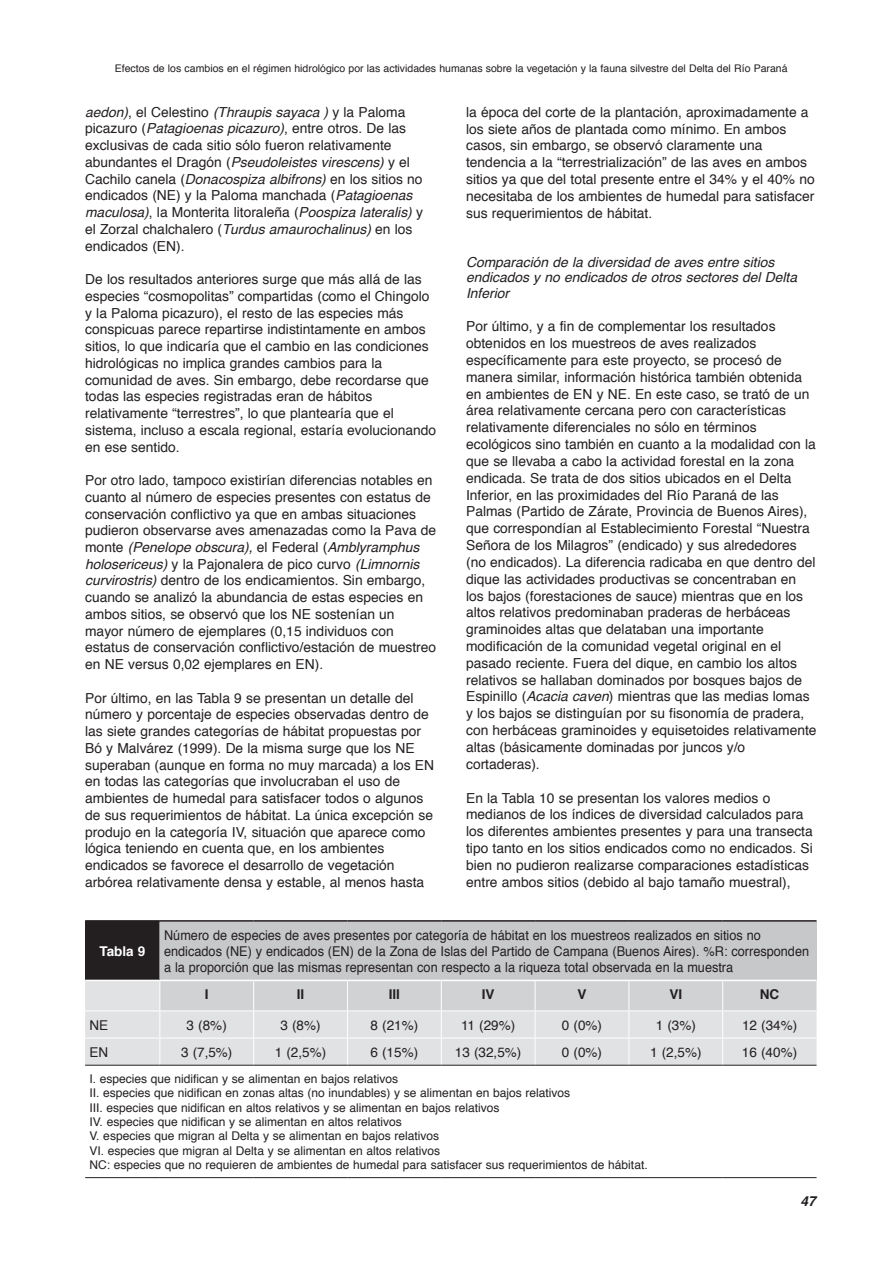
<style>
.page{position:relative;width:896px;height:1267px;background:#fff}
.page>*{position:absolute;margin:0;border:0;box-sizing:border-box;transform-origin:0 0}
.t1{font:13.8px/16.8px "Helvetica";color:#231f20}
.Título_4{font:italic 13.8px/15.5px "Helvetica";color:#231f20}
.t2{font:italic 700 13.8px "Helvetica";color:#231f20}
.t3{font:13.5px/16.2px "Helvetica";color:#231f20;scale:.94 1}
.t4{font:13.5px "Helvetica";color:#231f20}
.t5{font:700 13.5px "Helvetica";color:#231f20}
.t6{font:700 13.5px "Helvetica";color:#fff}
.t7{font:12px "Helvetica";color:#231f20}
.t8{font:10.5px "Helvetica";color:#231f20}
.s1{font-style:italic}
</style>
<div class="page">
<div style="left:85px;top:921px;width:75px;height:59px;background:#231f20"></div>
<div style="left:160px;top:921px;width:656px;height:59px;background:#c7c8ca"></div>
<div style="left:85px;top:981px;width:74px;height:84px;background:#e1e2e4"></div>
<hr style="left:85px;top:1010px;width:75px;height:1px;background:#fff">
<hr style="left:85px;top:1038px;width:75px;height:1px;background:#fff">
<svg style="left:159px;top:981px;width:657px;height:84px;background:#dbdcde"></svg>
<hr style="left:85px;top:1177px;width:75px;height:1px;background:#231f20">
<hr style="left:160px;top:1177px;width:93px;height:1px;background:#231f20">
<hr style="left:253px;top:1177px;width:94px;height:1px;background:#231f20">
<hr style="left:347px;top:1177px;width:94px;height:1px;background:#231f20">
<hr style="left:441px;top:1177px;width:94px;height:1px;background:#231f20">
<hr style="left:535px;top:1177px;width:93px;height:1px;background:#231f20">
<hr style="left:628px;top:1177px;width:94px;height:1px;background:#231f20">
<hr style="left:722px;top:1177px;width:94px;height:1px;background:#231f20">
<hr style="left:159px;top:921px;width:1px;height:59px;background:#c7c8ca">
<hr style="left:85px;top:920px;width:75px;height:1px;background:#231f20">
<hr style="left:160px;top:920px;width:93px;height:1px;background:#231f20">
<hr style="left:253px;top:920px;width:94px;height:1px;background:#231f20">
<hr style="left:347px;top:920px;width:94px;height:1px;background:#231f20">
<hr style="left:441px;top:920px;width:94px;height:1px;background:#231f20">
<hr style="left:535px;top:920px;width:93px;height:1px;background:#231f20">
<hr style="left:628px;top:920px;width:94px;height:1px;background:#231f20">
<hr style="left:722px;top:920px;width:94px;height:1px;background:#231f20">
<hr style="left:85px;top:1065px;width:75px;height:1px;background:#231f20">
<hr style="left:160px;top:1065px;width:93px;height:1px;background:#231f20">
<hr style="left:253px;top:1065px;width:94px;height:1px;background:#231f20">
<hr style="left:347px;top:1065px;width:94px;height:1px;background:#231f20">
<hr style="left:441px;top:1065px;width:94px;height:1px;background:#231f20">
<hr style="left:535px;top:1065px;width:93px;height:1px;background:#231f20">
<hr style="left:628px;top:1065px;width:94px;height:1px;background:#231f20">
<hr style="left:722px;top:1065px;width:94px;height:1px;background:#231f20">
<p class="t8" style="left:115px;top:60px;width:674px">Efectos de los cambios en el régimen hidrológico por las actividades humanas sobre la vegetación y la fauna silvestre del Delta del Río Paraná</p>
<p class="t1" style="left:85px;top:104px;width:339px"><span class="s1">aedon)</span>, el Celestino <span class="s1">(Thraupis sayaca )</span> y la Paloma picazuro (<span class="s1">Patagioenas picazuro)</span>, entre otros. De las exclusivas de cada sitio sólo fueron relativamente abundantes el Dragón (<span class="s1">Pseudoleistes virescens)</span> y el Cachilo canela (<span class="s1">Donacospiza albifrons)</span> en los sitios no endicados (NE) y la Paloma manchada (<span class="s1">Patagioenas maculosa)</span>, la Monterita litoraleña (<span class="s1">Poospiza lateralis)</span> y el Zorzal chalchalero (<span class="s1">Turdus amaurochalinus)</span> en los endicados (EN).</p>
<p class="t1" style="left:85px;top:271px;width:352px">De los resultados anteriores surge que más allá de las especies “cosmopolitas” compartidas (como el Chingolo y la Paloma picazuro), el resto de las especies más conspicuas parece repartirse indistintamente en ambos sitios, lo que indicaría que el cambio en las condiciones hidrológicas no implica grandes cambios para la comunidad de aves. Sin embargo, debe recordarse que todas las especies registradas eran de hábitos relativamente “terrestres”, lo que plantearía que el sistema, incluso a escala regional, estaría evolucionando en ese sentido.</p>
<p class="t1" style="left:85px;top:472px;width:352px">Por otro lado, tampoco existirían diferencias notables en cuanto al número de especies presentes con estatus de conservación conflictivo ya que en ambas situaciones pudieron observarse aves amenazadas como la Pava de monte <span class="s1">(Penelope obscura),</span> el Federal (<span class="s1">Amblyramphus holosericeus)</span> y la Pajonalera de pico curvo <span class="s1">(Limnornis curvirostris)</span> dentro de los endicamientos. Sin embargo, cuando se analizó la abundancia de estas especies en ambos sitios, se observó que los NE sostenían un mayor número de ejemplares (0,15 individuos con estatus de conservación conflictivo/estación de muestreo en NE versus 0,02 ejemplares en EN).</p>
<p class="t1" style="left:85px;top:690px;width:350px">Por último, en las Tabla 9 se presentan un detalle del número y porcentaje de especies observadas dentro de las siete grandes categorías de hábitat propuestas por Bó y Malvárez (1999). De la misma surge que los NE superaban (aunque en forma no muy marcada) a los EN en todas las categorías que involucraban el uso de ambientes de humedal para satisfacer todos o algunos de sus requerimientos de hábitat. La única excepción se produjo en la categoría IV, situación que aparece como lógica teniendo en cuenta que, en los ambientes endicados se favorece el desarrollo de vegetación arbórea relativamente densa y estable, al menos hasta</p>
<p class="t1" style="left:466px;top:104px;width:350px">la época del corte de la plantación, aproximadamente a los siete años de plantada como mínimo. En ambos casos, sin embargo, se observó claramente una tendencia a la “terrestrialización” de las aves en ambos sitios ya que del total presente entre el 34% y el 40% no necesitaba de los ambientes de humedal para satisfacer sus requerimientos de hábitat.</p>
<p class="Título_4" style="left:466px;top:254px;width:332px">Comparación de la diversidad de aves entre sitios endicados y no endicados de otros sectores del Delta<br>Inferior</p>
<p class="t1" style="left:466px;top:318px;width:352px">Por último, y a fin de complementar los resultados obtenidos en los muestreos de aves realizados específicamente para este proyecto, se procesó de manera similar, información histórica también obtenida en ambientes de EN y NE. En este caso, se trató de un área relativamente cercana pero con características relativamente diferenciales no sólo en términos ecológicos sino también en cuanto a la modalidad con la que se llevaba a cabo la actividad forestal en la zona endicada. Se trata de dos sitios ubicados en el Delta Inferior, en las proximidades del Río Paraná de las Palmas (Partido de Zárate, Provincia de Buenos Aires), que correspondían al Establecimiento Forestal “Nuestra Señora de los Milagros” (endicado) y sus alrededores (no endicados). La diferencia radicaba en que dentro del dique las actividades productivas se concentraban en los bajos (forestaciones de sauce) mientras que en los altos relativos predominaban praderas de herbáceas graminoides altas que delataban una importante modificación de la comunidad vegetal original en el pasado reciente. Fuera del dique, en cambio los altos relativos se hallaban dominados por bosques bajos de Espinillo (<span class="s1">Acacia caven</span>) mientras que las medias lomas y los bajos se distinguían por su fisonomía de pradera, con herbáceas graminoides y equisetoides relativamente altas (básicamente dominadas por juncos y/o cortaderas).</p>
<p class="t1" style="left:466px;top:790px;width:348px">En la Tabla 10 se presentan los valores medios o medianos de los índices de diversidad calculados para los diferentes ambientes presentes y para una transecta tipo tanto en los sitios endicados como no endicados. Si bien no pudieron realizarse comparaciones estadísticas entre ambos sitios (debido al bajo tamaño muestral),</p>
<p class="t6" style="left:99px;top:940px;width:47px">Tabla 9</p>
<p class="t3" style="left:164px;top:927px;width:687px">Número de especies de aves presentes por categoría de hábitat en los muestreos realizados en sitios no endicados (NE) y endicados (EN) de la Zona de Islas del Partido de Campana (Buenos Aires). %R: corresponden a la proporción que las mismas representan con respecto a la riqueza total observada en la muestra</p>
<p class="t5" style="left:205px;top:983px;width:5px">I</p>
<p class="t5" style="left:296px;top:983px;width:9px">II</p>
<p class="t5" style="left:388px;top:983px;width:13px">III</p>
<p class="t5" style="left:481px;top:983px;width:14px">IV</p>
<p class="t5" style="left:577px;top:983px;width:11px">V</p>
<p class="t5" style="left:669px;top:983px;width:14px">VI</p>
<p class="t5" style="left:759px;top:983px;width:21px">NC</p>
<p class="t4" style="left:89px;top:1014px;width:20px">NE</p>
<p class="t4" style="left:186px;top:1014px;width:42px">3 (8%)</p>
<p class="t4" style="left:280px;top:1014px;width:42px">3 (8%)</p>
<p class="t4" style="left:370px;top:1014px;width:49px">8 (21%)</p>
<p class="t4" style="left:461px;top:1014px;width:56px">11 (29%)</p>
<p class="t4" style="left:561px;top:1014px;width:42px">0 (0%)</p>
<p class="t4" style="left:655px;top:1014px;width:42px">1 (3%)</p>
<p class="t4" style="left:741px;top:1014px;width:57px">12 (34%)</p>
<p class="t4" style="left:89px;top:1041px;width:20px">EN</p>
<p class="t4" style="left:181px;top:1041px;width:53px">3 (7,5%)</p>
<p class="t4" style="left:275px;top:1041px;width:53px">1 (2,5%)</p>
<p class="t4" style="left:370px;top:1041px;width:49px">6 (15%)</p>
<p class="t4" style="left:454px;top:1041px;width:68px">13 (32,5%)</p>
<p class="t4" style="left:561px;top:1041px;width:42px">0 (0%)</p>
<p class="t4" style="left:649px;top:1041px;width:53px">1 (2,5%)</p>
<p class="t4" style="left:741px;top:1041px;width:57px">16 (40%)</p>
<p class="t7" style="left:89px;top:1069px;width:310px">I. especies que nidifican y se alimentan en bajos relativos</p>
<p class="t7" style="left:89px;top:1083px;width:482px">II. especies que nidifican en zonas altas (no inundables) y se alimentan en bajos relativos</p>
<p class="t7" style="left:89px;top:1098px;width:411px">III. especies que nidifican en altos relativos y se alimentan en bajos relativos</p>
<p class="t7" style="left:89px;top:1112px;width:314px">IV. especies que nidifican y se alimentan en altos relativos</p>
<p class="t7" style="left:89px;top:1127px;width:351px">V. especies que migran al Delta y se alimentan en bajos relativos</p>
<p class="t7" style="left:89px;top:1141px;width:352px">VI. especies que migran al Delta y se alimentan en altos relativos</p>
<p class="t7" style="left:89px;top:1155px;width:559px">NC: especies que no requieren de ambientes de humedal para satisfacer sus requerimientos de hábitat.</p>
<p class="t2" style="left:800px;top:1190px;width:17px">47</p>
</div>
